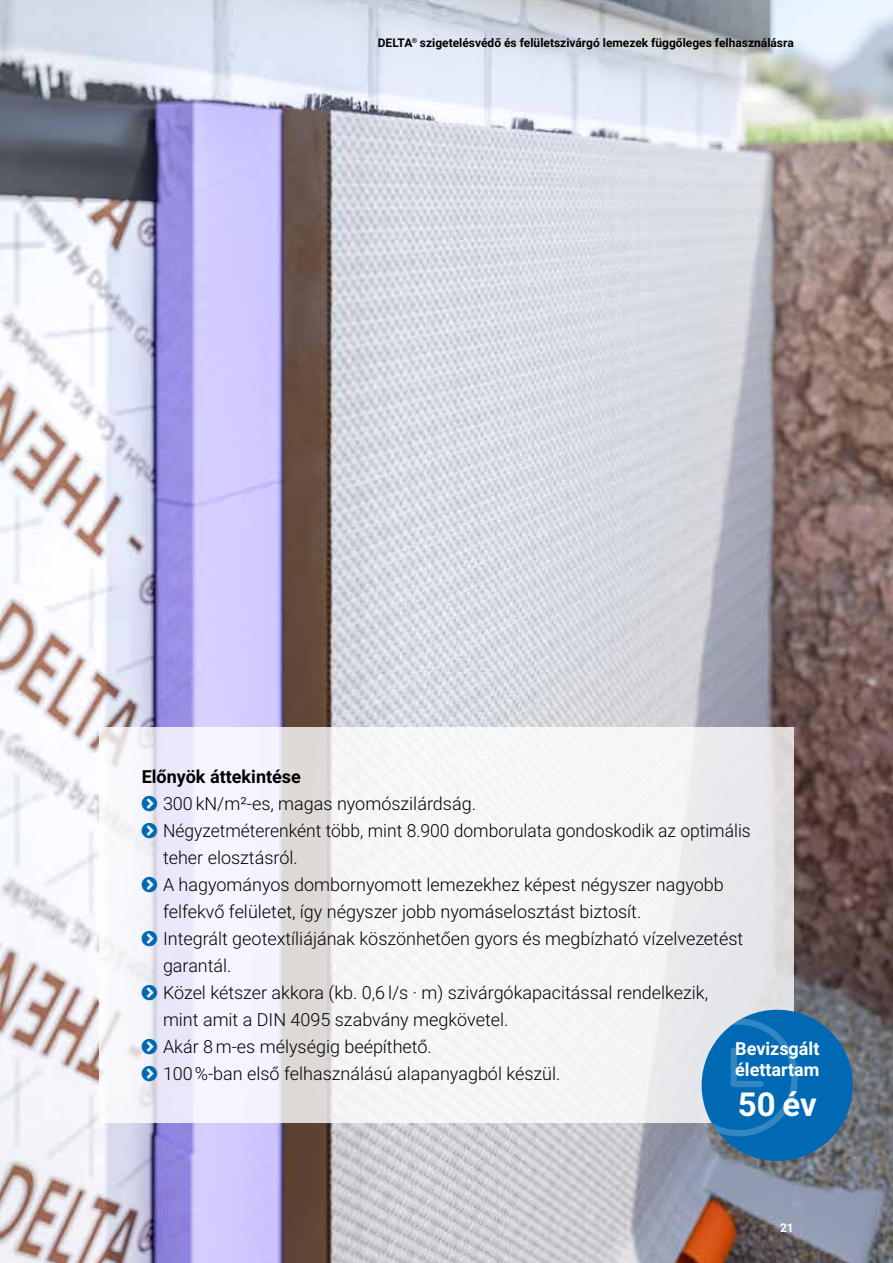
<style>
.page{position:relative;width:893px;height:1263px;background:#fff}
.page>*{position:absolute;margin:0;border:0;box-sizing:border-box;transform-origin:0 0}
.t1{font:700 33px "Roboto";color:#fff}
.t2{font:300 18px/27px "Roboto";color:#000}
.t3{font:700 18px/21px "Roboto";color:#fff}
.t4{font:700 18px "Roboto";color:#000}
.t5{font:700 12px "Roboto";color:#000}
.t6{font:700 12px "Roboto";color:#fff}
</style>
<div class="page">
<img style="left:1px;top:0;width:892px;height:1263px">
<svg style="left:99px;top:727px;width:695px;height:396px;fill:#f5f4f7"></svg>
<div style="left:702px;top:1010px;width:151px;height:151px;background:#0069b4;border-radius:50%"></div>
<svg style="left:702px;top:1018px;width:96px;height:118px"></svg>
<svg style="left:142px;top:796px;width:15px;height:15px"></svg>
<svg style="left:142px;top:823px;width:15px;height:15px"></svg>
<svg style="left:142px;top:877px;width:15px;height:15px"></svg>
<svg style="left:142px;top:931px;width:15px;height:15px"></svg>
<svg style="left:142px;top:985px;width:15px;height:15px"></svg>
<svg style="left:142px;top:1039px;width:15px;height:15px"></svg>
<svg style="left:142px;top:1066px;width:15px;height:15px"></svg>
<p class="t5" style="left:378px;top:34px;width:417px">DELTA<sup>®</sup> szigetelésvédő és felületszivárgó lemezek függőleges felhasználásra</p>
<p class="t4" style="left:142px;top:764px;width:161px">Előnyök áttekintése</p>
<p class="t2" style="left:163px;top:789px;width:589px">300 kN/m²-es, magas nyomószilárdság.<br>Négyzetméterenként több, mint 8.900 domborulata gondoskodik az optimális teher elosztásról.<br>A hagyományos dombornyomott lemezekhez képest négyszer nagyobb felfekvő felületet, így négyszer jobb nyomáselosztást biztosít.<br>Integrált geotextíliájának köszönhetően gyors és megbízható vízelvezetést garantál.<br>Közel kétszer akkora (kb. 0,6 l/s · m) szivárgókapacitással rendelkezik,<br>mint amit a DIN 4095 szabvány megkövetel.<br>Akár 8 m-es mélységig beépíthető.<br>100 %-ban első felhasználású alapanyagból készül.</p>
<p class="t3" style="left:735px;top:1038px;width:86px">Bevizsgált élettartam</p>
<h1 class="t1" style="left:738px;top:1081px;width:80px">50 év</h1>
<p class="t6" style="left:780px;top:1219px;width:15px">21</p>
</div>
